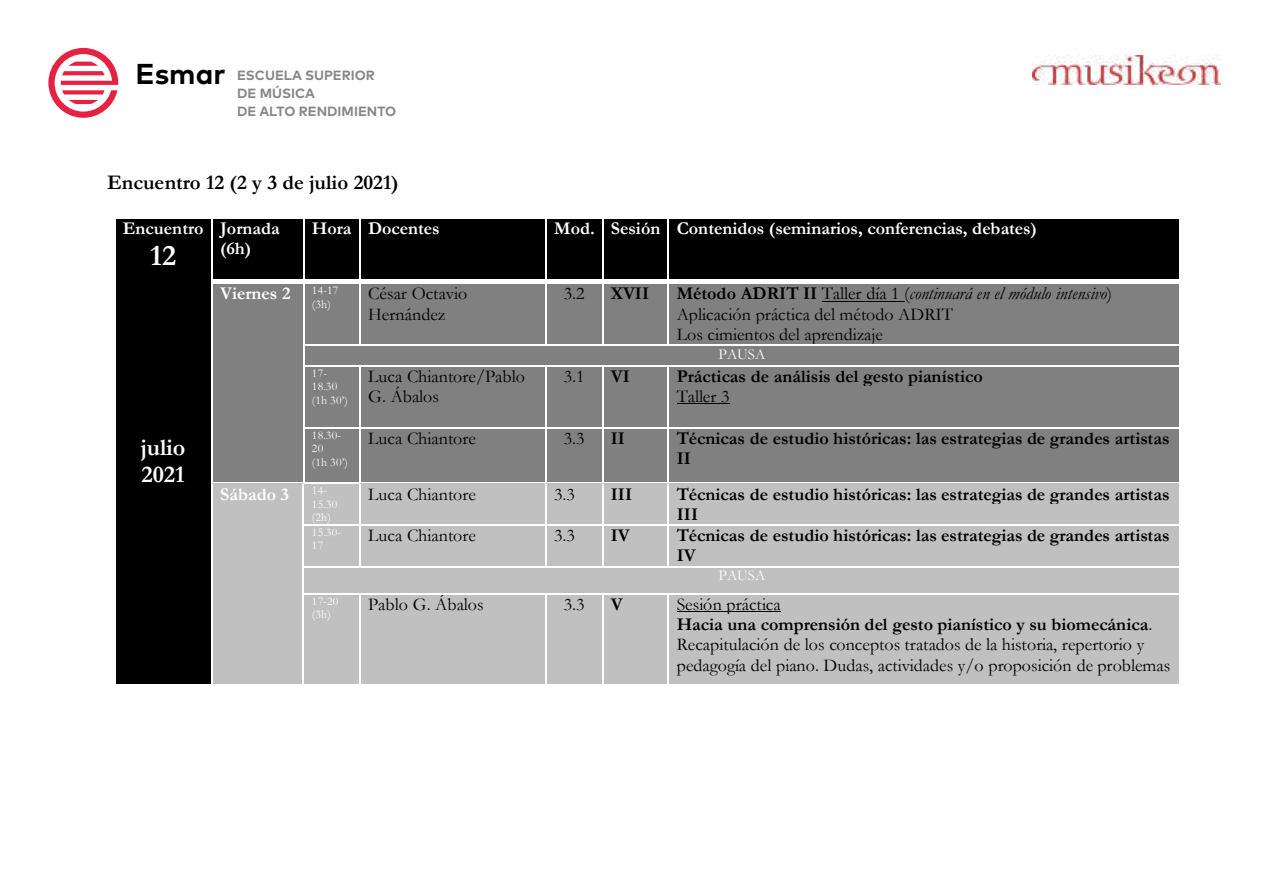
<style>
.page{position:relative;width:1263px;height:893px;background:#fff}
.page>*{position:absolute;margin:0;border:0;box-sizing:border-box;transform-origin:0 0}
.t1{font:700 29.85px "Garamond";color:#fff}
.t2{font:700 24.15px/27px "Garamond";letter-spacing:-.005em;color:#fff}
.t3{font:700 20.85px "Garamond";color:#000}
.t4{font:18px/20.2px "Garamond";letter-spacing:.005em;color:#000}
.t5{font:700 18px/20.1px "Garamond";color:#000}
.t6{font:700 18px/20.1px "Garamond";color:#fff}
.t7{font:15.15px "Garamond";color:#fff}
.t8{font:700 13.35px/18.3px "Mark OT";color:#878586}
.t9{font:11.85px/13.5px "Garamond";letter-spacing:.015em;color:#fff}
.s1{font-size:28.8px;color:#000}
.s2{font-weight:700}
.s3{font-style:italic}
</style>
<div class="page">
<svg style="left:48px;top:48px;width:70px;height:70px"></svg>
<img style="left:1032px;top:55px;width:188px;height:29px">
<div style="left:116px;top:219px;width:95px;height:466px;background:#000"></div>
<div style="left:213px;top:219px;width:90px;height:61px;background:#000"></div>
<div style="left:304px;top:219px;width:55px;height:61px;background:#000"></div>
<div style="left:361px;top:219px;width:184px;height:61px;background:#000"></div>
<div style="left:547px;top:219px;width:55px;height:61px;background:#000"></div>
<div style="left:604px;top:219px;width:64px;height:61px;background:#000"></div>
<div style="left:669px;top:219px;width:510px;height:61px;background:#000"></div>
<div style="left:213px;top:284px;width:90px;height:199px;background:#808080"></div>
<div style="left:304px;top:284px;width:55px;height:61px;background:#808080"></div>
<div style="left:361px;top:284px;width:184px;height:61px;background:#808080"></div>
<div style="left:547px;top:284px;width:55px;height:61px;background:#808080"></div>
<div style="left:604px;top:284px;width:64px;height:61px;background:#808080"></div>
<div style="left:669px;top:284px;width:510px;height:61px;background:#808080"></div>
<hr style="left:822px;top:301px;width:82px;height:1px;background:#000">
<div style="left:304px;top:346px;width:875px;height:19px;background:#808080"></div>
<div style="left:304px;top:366px;width:55px;height:61px;background:#808080"></div>
<div style="left:361px;top:366px;width:184px;height:61px;background:#808080"></div>
<div style="left:547px;top:366px;width:55px;height:61px;background:#808080"></div>
<div style="left:604px;top:366px;width:64px;height:61px;background:#808080"></div>
<div style="left:669px;top:366px;width:510px;height:61px;background:#808080"></div>
<hr style="left:677px;top:403px;width:53px;height:1px;background:#000">
<div style="left:304px;top:429px;width:55px;height:54px;background:#808080"></div>
<div style="left:361px;top:429px;width:184px;height:54px;background:#808080"></div>
<div style="left:547px;top:429px;width:55px;height:54px;background:#808080"></div>
<div style="left:604px;top:429px;width:64px;height:54px;background:#808080"></div>
<div style="left:669px;top:429px;width:510px;height:54px;background:#808080"></div>
<div style="left:213px;top:484px;width:90px;height:201px;background:#c0c0c0"></div>
<div style="left:304px;top:484px;width:55px;height:40px;background:#c0c0c0"></div>
<div style="left:361px;top:484px;width:185px;height:40px;background:#c0c0c0"></div>
<div style="left:547px;top:484px;width:55px;height:40px;background:#c0c0c0"></div>
<div style="left:603px;top:484px;width:65px;height:40px;background:#c0c0c0"></div>
<div style="left:669px;top:484px;width:510px;height:40px;background:#c0c0c0"></div>
<hr style="left:546px;top:484px;width:56px;height:1px;background:#c0c0c0">
<hr style="left:545px;top:484px;width:1px;height:40px;background:#fff">
<div style="left:304px;top:525px;width:55px;height:41px;background:#c0c0c0"></div>
<div style="left:361px;top:525px;width:185px;height:41px;background:#c0c0c0"></div>
<div style="left:547px;top:525px;width:55px;height:41px;background:#c0c0c0"></div>
<div style="left:603px;top:525px;width:65px;height:41px;background:#c0c0c0"></div>
<div style="left:669px;top:525px;width:510px;height:41px;background:#c0c0c0"></div>
<hr style="left:545px;top:525px;width:1px;height:41px;background:#fff">
<div style="left:304px;top:567px;width:875px;height:26px;background:#c0c0c0"></div>
<div style="left:304px;top:594px;width:55px;height:91px;background:#c0c0c0"></div>
<div style="left:361px;top:594px;width:185px;height:91px;background:#c0c0c0"></div>
<div style="left:547px;top:594px;width:55px;height:91px;background:#c0c0c0"></div>
<div style="left:603px;top:594px;width:65px;height:91px;background:#c0c0c0"></div>
<div style="left:669px;top:594px;width:510px;height:91px;background:#c0c0c0"></div>
<hr style="left:677px;top:611px;width:103px;height:1px;background:#000">
<hr style="left:545px;top:594px;width:1px;height:91px;background:#fff">
<p class="t8" style="left:237px;top:66px;width:161px;text-indent:-102px"><span class="s1">Esmar</span> ESCUELA SUPERIOR<br>DE MÚSICA<br>DE ALTO RENDIMIENTO</p>
<p class="t3" style="left:107px;top:175px;width:293px">Encuentro 12 (2 y 3 de julio 2021)</p>
<p class="t6" style="left:123px;top:220px;width:82px">Encuentro</p>
<h1 class="t1" style="left:150px;top:245px;width:27px">12</h1>
<p class="t6" style="left:220px;top:220px;width:61px">Jornada (6h)</p>
<p class="t6" style="left:312px;top:220px;width:129px">Hora Docentes</p>
<p class="t6" style="left:554px;top:220px;width:484px">Mod. Sesión Contenidos (seminarios, conferencias, debates)</p>
<p class="t6" style="left:220px;top:286px;width:120px">Viernes 2 <sup>14-17</sup></p>
<p class="t9" style="left:312px;top:298px;width:20px">(3h)</p>
<p class="t4" style="left:368px;top:285px;width:101px">César Octavio<br>Hernández</p>
<p class="t4" style="left:564px;top:285px;width:22px">3.2</p>
<p class="t5" style="left:611px;top:286px;width:40px">XVII</p>
<p class="t4" style="left:677px;top:285px;width:437px"><span class="s2">Método ADRIT II</span> Taller día 1 (<span class="s3">continuará en el módulo intensivo</span>)<br>Aplicación práctica del método ADRIT<br>Los cimientos del aprendizaje</p>
<p class="t7" style="left:718px;top:349px;width:48px">PAUSA</p>
<h2 class="t2" style="left:141px;top:437px;width:46px">julio<br>2021</h2>
<p class="t9" style="left:312px;top:367px;width:37px">17-<br>18.30 (1h 30’)</p>
<p class="t4" style="left:368px;top:368px;width:158px">Luca Chiantore/Pablo<br>G. Ábalos</p>
<p class="t4" style="left:564px;top:368px;width:22px">3.1</p>
<p class="t5" style="left:611px;top:368px;width:21px">VI</p>
<p class="t5" style="left:677px;top:368px;width:308px">Prácticas de análisis del gesto pianístico</p>
<p class="t4" style="left:677px;top:388px;width:55px">Taller 3</p>
<p class="t9" style="left:312px;top:430px;width:37px">18.30-<br>20<br>(1h 30’)</p>
<p class="t4" style="left:368px;top:430px;width:109px">Luca Chiantore</p>
<p class="t4" style="left:564px;top:430px;width:22px">3.3</p>
<p class="t5" style="left:611px;top:430px;width:16px">II</p>
<p class="t5" style="left:677px;top:430px;width:494px">Técnicas de estudio históricas: las estrategias de grandes artistas<br>II</p>
<p class="t6" style="left:220px;top:486px;width:70px">Sábado 3</p>
<p class="t9" style="left:312px;top:485px;width:27px">14-<br>15.30 (2h)</p>
<p class="t4" style="left:368px;top:485px;width:109px">Luca Chiantore</p>
<p class="t4" style="left:554px;top:485px;width:22px">3.3</p>
<p class="t5" style="left:611px;top:486px;width:23px">III</p>
<p class="t5" style="left:677px;top:486px;width:494px">Técnicas de estudio históricas: las estrategias de grandes artistas<br>III</p>
<p class="t9" style="left:312px;top:527px;width:31px">15.30-<br>17</p>
<p class="t4" style="left:368px;top:527px;width:109px">Luca Chiantore</p>
<p class="t4" style="left:554px;top:527px;width:22px">3.3</p>
<p class="t5" style="left:611px;top:527px;width:21px">IV</p>
<p class="t5" style="left:677px;top:527px;width:494px;line-height:20.5px">Técnicas de estudio históricas: las estrategias de grandes artistas<br>IV</p>
<p class="t7" style="left:718px;top:570px;width:48px">PAUSA</p>
<p class="t9" style="left:312px;top:595px;width:28px">17-20 (3h)</p>
<p class="t4" style="left:368px;top:596px;width:117px">Pablo G. Ábalos</p>
<p class="t4" style="left:564px;top:596px;width:22px">3.3</p>
<p class="t5" style="left:611px;top:596px;width:14px">V</p>
<p class="t4" style="left:677px;top:596px;width:495px">Sesión práctica<br><span class="s2">Hacia una comprensión del gesto pianístico y su biomecánica</span>.<br>Recapitulación de los conceptos tratados de la historia, repertorio y pedagogía del piano. Dudas, actividades y/o proposición de problemas</p>
</div>
